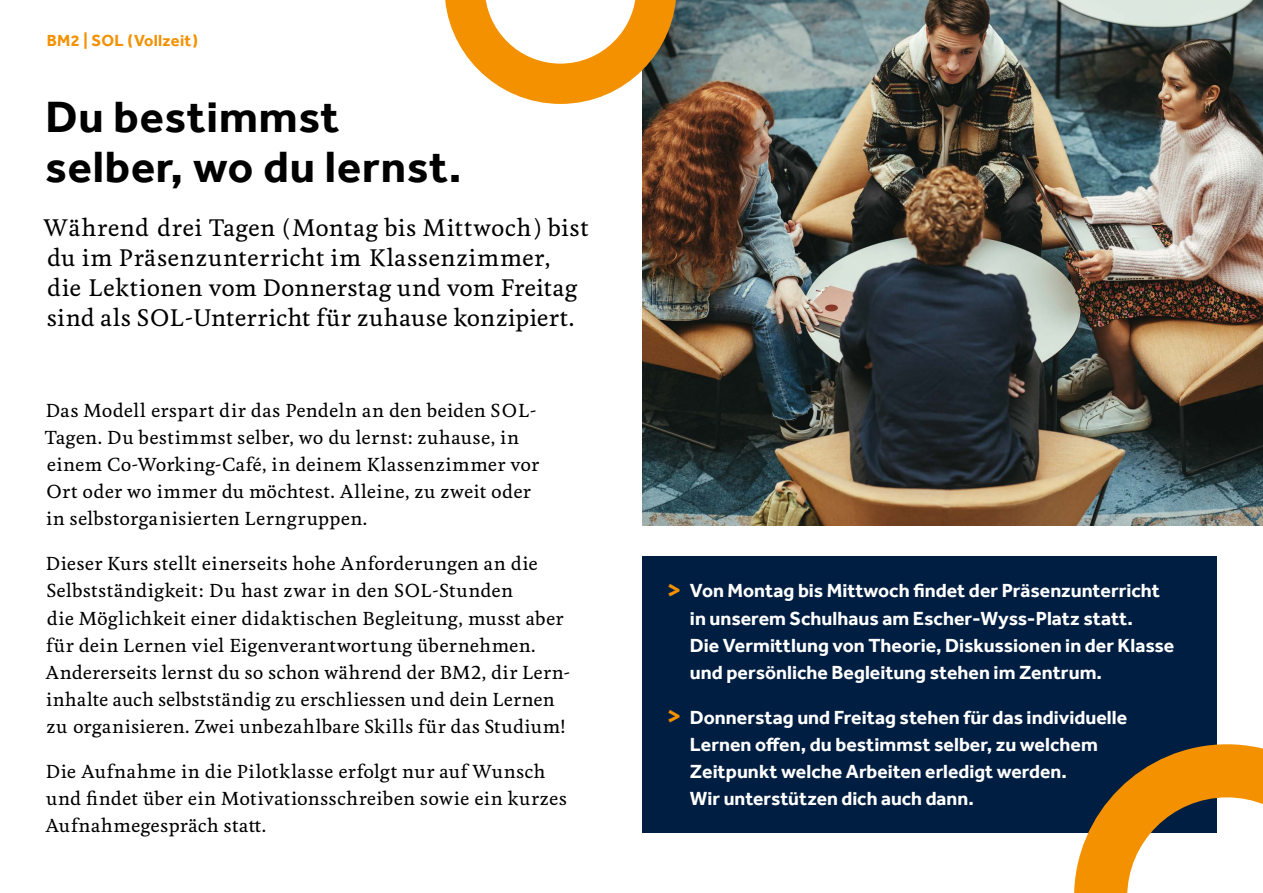
<style>
.page{position:relative;width:1263px;height:893px;background:#fff}
.page>*{position:absolute;margin:0;border:0;box-sizing:border-box;transform-origin:0 0}
.t1{font:700 45px/49.5px "Effra";letter-spacing:.02em;color:#000}
.t2{font:500 22.5px/30px "Feijoa";letter-spacing:.02em;color:#000}
.t3{font:700 19.5px/27.2px "Effra";color:#fff}
.t4{font:500 17.7px/27.2px "Feijoa";letter-spacing:.015em;color:#000}
.t5{font:700 16.5px "Effra";letter-spacing:.02em;color:#f39100}
.s1{font-size:27px;color:#f39100}
</style>
<div class="page">
<div style="left:642px;top:556px;width:574px;height:276px;background:#001e41"></div>
<img style="left:642px;top:0;width:621px;height:525px">
<svg style="left:445px;top:0;width:231px;height:104px"></svg>
<svg style="left:1074px;top:744px;width:189px;height:149px"></svg>
<p class="t5" style="left:47px;top:31px;width:153px">BM2 | SOL (Vollzeit)</p>
<h1 class="t1" style="left:45px;top:92px;width:418px">Du bestimmst selber, wo du lernst.</h1>
<p class="t2" style="left:44px;top:213px;width:546px">Während drei Tagen (Montag bis Mittwoch) bist du im Präsenzunterricht im Klassenzimmer,<br>die Lektionen vom Donnerstag und vom Freitag sind als SOL-Unterricht für zuhause konzipiert.</p>
<p class="t4" style="left:45px;top:397px;width:495px">Das Modell erspart dir das Pendeln an den beiden SOL-Tagen. Du bestimmst selber, wo du lernst: zuhause, in einem Co-Working-Café, in deinem Klassenzimmer vor Ort oder wo immer du möchtest. Alleine, zu zweit oder in selbstorganisierten Lerngruppen.</p>
<p class="t4" style="left:45px;top:551px;width:526px">Dieser Kurs stellt einerseits hohe Anforderungen an die Selbstständigkeit: Du hast zwar in den SOL-Stunden<br>die Möglichkeit einer didaktischen Begleitung, musst aber für dein Lernen viel Eigenverantwortung übernehmen.<br>Andererseits lernst du so schon während der BM2, dir Lern&shy;inhalte auch selbstständig zu erschliessen und dein Lernen zu organisieren. Zwei unbezahlbare Skills für das Studium!</p>
<p class="t4" style="left:45px;top:759px;width:523px">Die Aufnahme in die Pilotklasse erfolgt nur auf Wunsch und findet über ein Motivationsschreiben sowie ein kurzes<br>Aufnahmegespräch statt.</p>
<p class="t3" style="left:690px;top:577px;width:486px;text-indent:-24px"><span class="s1">&gt;</span> Von Montag bis Mittwoch findet der Präsenzunterricht in unserem Schulhaus am Escher-Wyss-Platz statt.<br>Die Vermittlung von Theorie, Diskussionen in der Klasse und persönliche Begleitung stehen im Zentrum.</p>
<p class="t3" style="left:690px;top:704px;width:439px;text-indent:-24px"><span class="s1">&gt;</span> Donnerstag und Freitag stehen für das individuelle Lernen offen, du bestimmst selber, zu welchem Zeitpunkt welche Arbeiten erledigt werden.<br>Wir unterstützen dich auch dann.</p>
</div>
